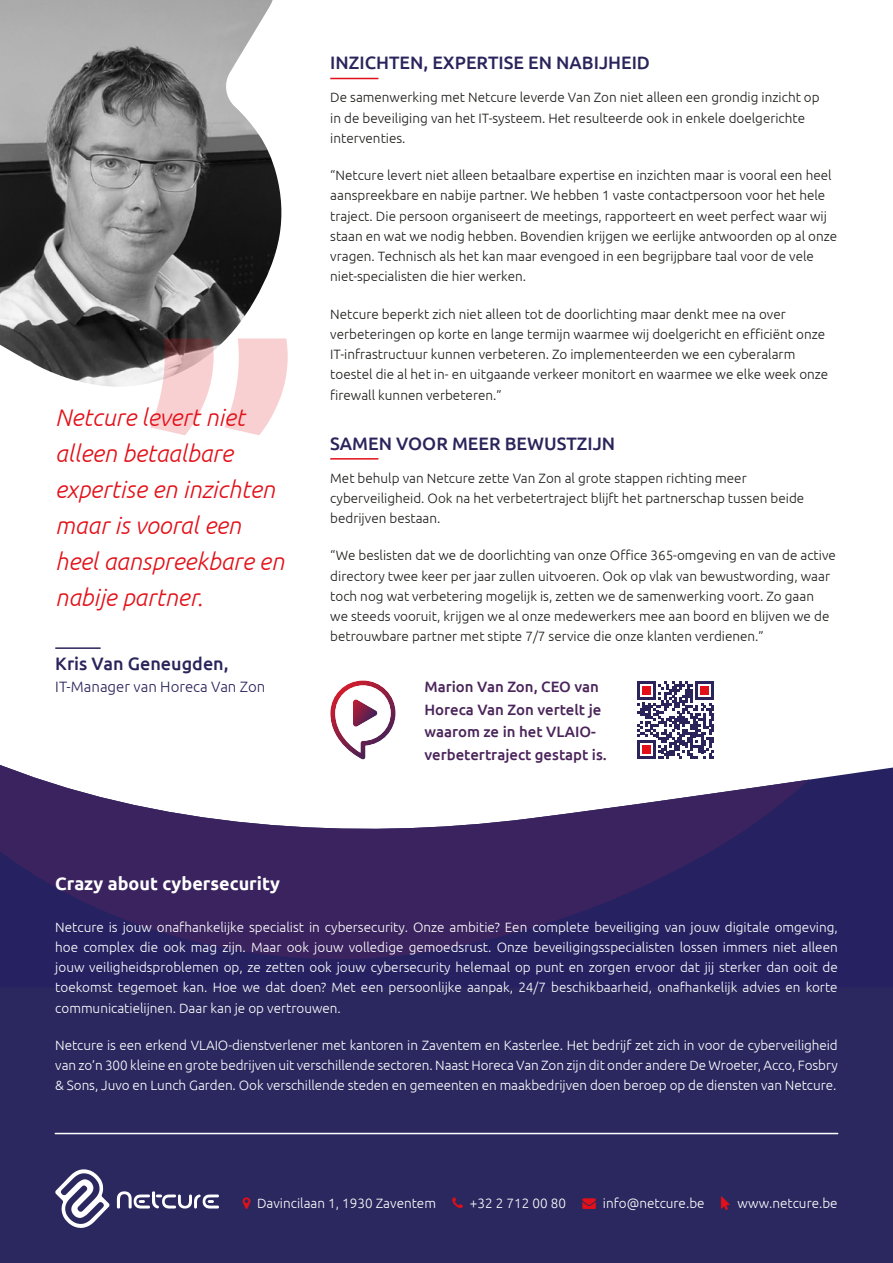
<style>
.page{position:relative;width:893px;height:1263px;background:#fff}
.page>*{position:absolute;margin:0;border:0;box-sizing:border-box;transform-origin:0 0}
.t1{font:italic 300 24px/36px "Ubuntu";color:#e21018}
.t2{font:500 18px "Ubuntu";color:#2a245b}
.t3{font:700 18px "Ubuntu";color:#fff}
.t4{font:500 15px/22.5px "Ubuntu";color:#4a245a}
.t5{font:300 15px "Ubuntu";color:#2a245b}
.t6{font:300 13.5px/20.2px "Ubuntu";color:#1d1d1b}
.t7{font:300 13.5px/20.2px "Ubuntu";color:#fff;text-align:justify}
.s1{color:#e21018}
</style>
<div class="page">
<hr style="left:330px;top:78px;width:48px;height:1px;background:#e21018">
<hr style="left:330px;top:458px;width:48px;height:2px;background:#e21018">
<img style="left:0;top:0;width:282px;height:387px">
<svg style="left:150px;top:338px;width:138px;height:97px"></svg>
<hr style="left:55px;top:647px;width:46px;height:2px;background:#2a245b">
<div style="left:0;top:962px;width:893px;height:301px;background:#2a285f"></div>
<div style="left:0;top:767px;width:893px;height:195px;background:#262262"></div>
<svg style="left:0;top:759px;width:809px;height:202px;fill:#3a235e"></svg>
<hr style="left:55px;top:1133px;width:783px;height:1px;background:#fff">
<svg style="left:55px;top:1169px;width:55px;height:59px"></svg>
<svg style="left:117px;top:1191px;width:102px;height:17px"></svg>
<svg style="left:330px;top:680px;width:66px;height:79px"></svg>
<svg style="left:637px;top:681px;width:77px;height:77px"></svg>
<div style="left:642px;top:687px;width:8px;height:8px;background:#e21018"></div>
<div style="left:642px;top:745px;width:8px;height:8px;background:#e21018"></div>
<div style="left:701px;top:687px;width:8px;height:8px;background:#e21018"></div>
<h1 class="t1" style="left:55px;top:401px;width:230px">Netcure levert niet alleen betaalbare expertise en inzichten maar is vooral een heel aanspreekbare en nabije partner.</h1>
<h2 class="t2" style="left:55px;top:656px;width:175px">Kris Van Geneugden,</h2>
<p class="t5" style="left:55px;top:681px;width:212px">IT-Manager van Horeca Van Zon</p>
<h2 class="t2" style="left:330px;top:55px;width:321px">INZICHTEN, EXPERTISE EN NABIJHEID</h2>
<p class="t6" style="left:330px;top:88px;width:491px">De samenwerking met Netcure leverde Van Zon niet alleen een grondig inzicht op in de beveiliging van het IT-systeem. Het resulteerde ook in enkele doelgerichte interventies.</p>
<p class="t6" style="left:330px;top:166px;width:508px">“Netcure levert niet alleen betaalbare expertise en inzichten maar is vooral een heel aanspreekbare en nabije partner. We hebben 1 vaste contactpersoon voor het hele traject. Die persoon organiseert de meetings, rapporteert en weet perfect waar wij staan en wat we nodig hebben. Bovendien krijgen we eerlijke antwoorden op al onze vragen. Technisch als het kan maar evengoed in een begrijpbare taal voor de vele niet-specialisten die hier werken.</p>
<p class="t6" style="left:330px;top:304px;width:500px">Netcure beperkt zich niet alleen tot de doorlichting maar denkt mee na over verbeteringen op korte en lange termijn waarmee wij doelgericht en e昀케ciënt onze IT-infrastructuur kunnen verbeteren. Zo implementeerden we een cyberalarm toestel die al het in- en uitgaande verkeer monitort en waarmee we elke week onze昀椀rewall kunnen verbeteren.”</p>
<h2 class="t2" style="left:330px;top:435px;width:286px">SAMEN VOOR MEER BEWUSTZIJN</h2>
<p class="t6" style="left:330px;top:468px;width:476px">Met behulp van Netcure zette Van Zon al grote stappen richting meer cyberveiligheid. Ook na het verbetertraject blijft het partnerschap tussen beide bedrijven bestaan.</p>
<p class="t6" style="left:330px;top:545px;width:507px">“We beslisten dat we de doorlichting van onze O昀케ce 365-omgeving en van de active directory twee keer per jaar zullen uitvoeren. Ook op vlak van bewustwording, waar toch nog wat verbetering mogelijk is, zetten we de samenwerking voort. Zo gaan<br>we steeds vooruit, krijgen we al onze medewerkers mee aan boord en blijven we de betrouwbare partner met stipte 7/7 service die onze klanten verdienen.”</p>
<p class="t4" style="left:424px;top:676px;width:184px">Marion Van Zon, CEO van<br>Horeca Van Zon vertelt je waarom ze in het VLAIO&shy;verbetertraject gestapt is.</p>
<h2 class="t3" style="left:55px;top:876px;width:226px">Crazy about cybersecurity</h2>
<p class="t7" style="left:55px;top:917px;width:784px">Netcure is jouw onafhankelijke specialist in cybersecurity. Onze ambitie? Een complete beveiliging van jouw digitale omgeving, hoe complex die ook mag zijn. Maar ook jouw volledige gemoedsrust. Onze beveiligingsspecialisten lossen immers niet alleen jouw veiligheidsproblemen op, ze zetten ook jouw cybersecurity helemaal op punt en zorgen ervoor dat jij sterker dan ooit de toekomst tegemoet kan. Hoe we dat doen? Met een persoonlijke aanpak, 24/7 beschikbaarheid, onafhankelijk advies en korte communicatielijnen. Daar kan je op vertrouwen.</p>
<p class="t7" style="left:55px;top:1036px;width:784px">Netcure is een erkend VLAIO-dienstverlener met kantoren in Zaventem en Kasterlee. Het bedrijf zet zich in voor de cyberveiligheid van zo’n 300 kleine en grote bedrijven uit verschillende sectoren. Naast Horeca Van Zon zijn dit onder andere De Wroeter, Acco, Fosbry &amp; Sons, Juvo en Lunch Garden. Ook verschillende steden en gemeenten en maakbedrijven doen beroep op de diensten van Netcure.</p>
<p class="t7" style="left:257px;top:1193px;width:180px">Davincilaan 1, 1930 Zaventem</p>
<p class="t7" style="left:470px;top:1193px;width:236px">+32 2 712 00 80 <span class="s1">→</span> info@netcure.be</p>
<p class="t7" style="left:738px;top:1193px;width:102px">www.netcure.be</p>
</div>
